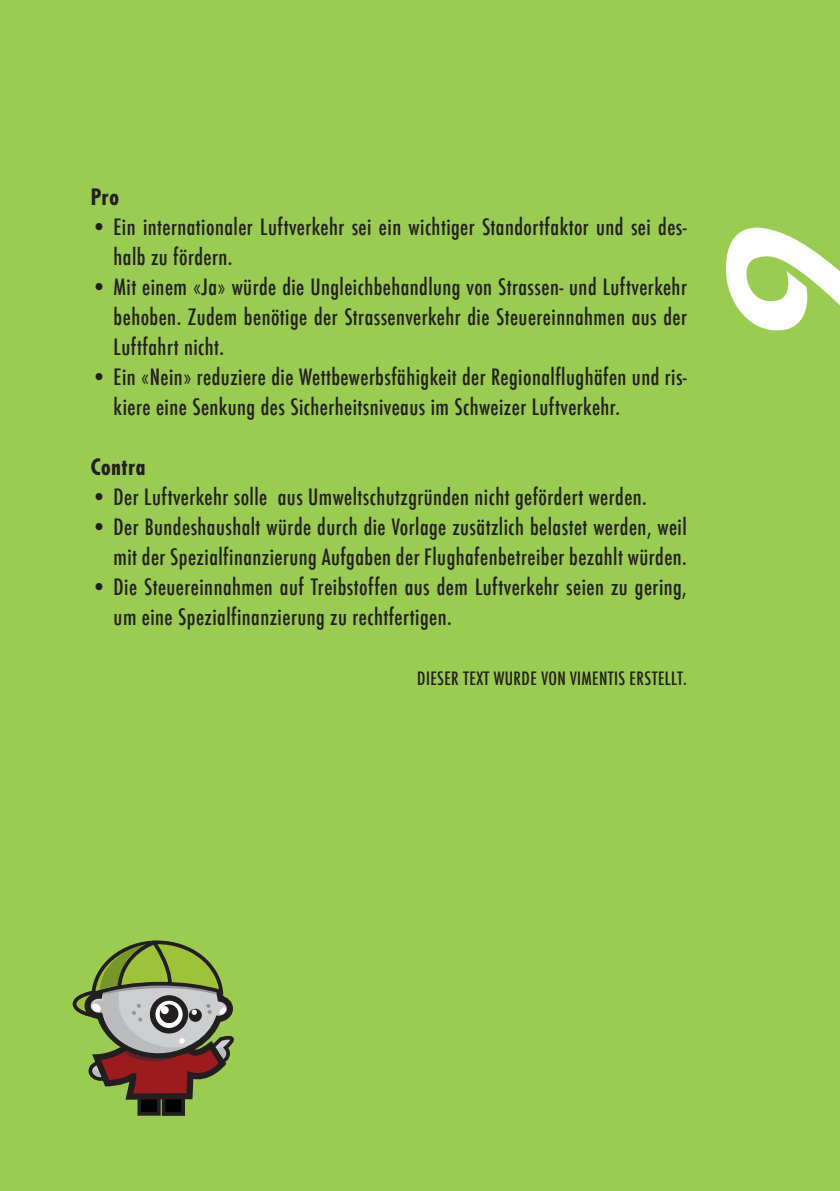
<style>
.page{position:relative;width:840px;height:1191px;background:#fff}
.page>*{position:absolute;margin:0;border:0;box-sizing:border-box;transform-origin:0 0}
.t1{font:195.4px "Biathlon";color:#fff}
.t2{font:500 condensed 22px/30px "Futura";letter-spacing:.02em;color:#231f20}
.t3{font:700 condensed 22px "Futura";letter-spacing:.02em;color:#231f20}
.t4{font:500 condensed 18px "Futura";letter-spacing:.02em;color:#231f20}
</style>
<div class="page">
<div style="left:0;top:0;width:839px;height:1191px;background:#9bcc52"></div>
<div style="left:137px;top:1074px;width:23px;height:41px;border:4px solid #231f20"></div>
<div style="left:162px;top:1074px;width:23px;height:41px;border:4px solid #231f20"></div>
<svg style="left:74px;top:991px;width:63px;height:25px"></svg>
<div style="left:73px;top:989px;width:66px;height:29px;border:4px solid #231f20;border-radius:50%"></div>
<svg style="left:81px;top:940px;width:153px;height:174px"></svg>
<p class="t3" style="left:91px;top:182px;width:30px">Pro</p>
<p class="t2" style="left:113px;top:212px;width:574px;text-indent:-23px">• Ein internationaler Luftverkehr sei ein wichtiger Standortfaktor und sei des‑ halb zu fördern.</p>
<p class="t2" style="left:114px;top:272px;width:574px;text-align:justify;text-indent:-23px">• Mit einem «Ja» würde die Ungleichbehandlung von Strassen- und Luftverkehr behoben. Zudem benötige der Strassenverkehr die Steuereinnahmen aus der Luftfahrt nicht.</p>
<p class="t2" style="left:114px;top:362px;width:574px;text-indent:-23px">• Ein «Nein» reduziere die Wettbewerbsfähigkeit der Regionalflughäfen und ris‑ kiere eine Senkung des Sicherheitsniveaus im Schweizer Luftverkehr.</p>
<p class="t3" style="left:91px;top:452px;width:56px">Contra</p>
<p class="t2" style="left:91px;top:482px;width:557px">• Der Luftverkehr solle aus Umweltschutzgründen nicht gefördert werden.</p>
<p class="t2" style="left:91px;top:512px;width:597px;text-align:right">• Der Bundeshaushalt würde durch die Vorlage zusätzlich belastet werden, weil mit der Spezialfinanzierung Aufgaben der Flughafenbetreiber bezahlt würden.</p>
<p class="t2" style="left:114px;top:572px;width:574px;text-indent:-23px">• Die Steuereinnahmen auf Treibstoffen aus dem Luftverkehr seien zu gering, um eine Spezialfinanzierung zu rechtfertigen.</p>
<p class="t4" style="left:417px;top:666px;width:16px">Dieser</p>
<p class="t4" style="left:463px;top:666px;width:41px">Text wurde</p>
<p class="t4" style="left:541px;top:666px;width:44px">von Vimentis</p>
<p class="t4" style="left:629px;top:666px;width:8px">erstellt</p>
<p class="t4" style="left:682px;top:666px;width:5px">.</p>
<h1 class="t1" style="left:687px;top:345px;width:119px;rotate:-90deg">9</h1>
</div>
